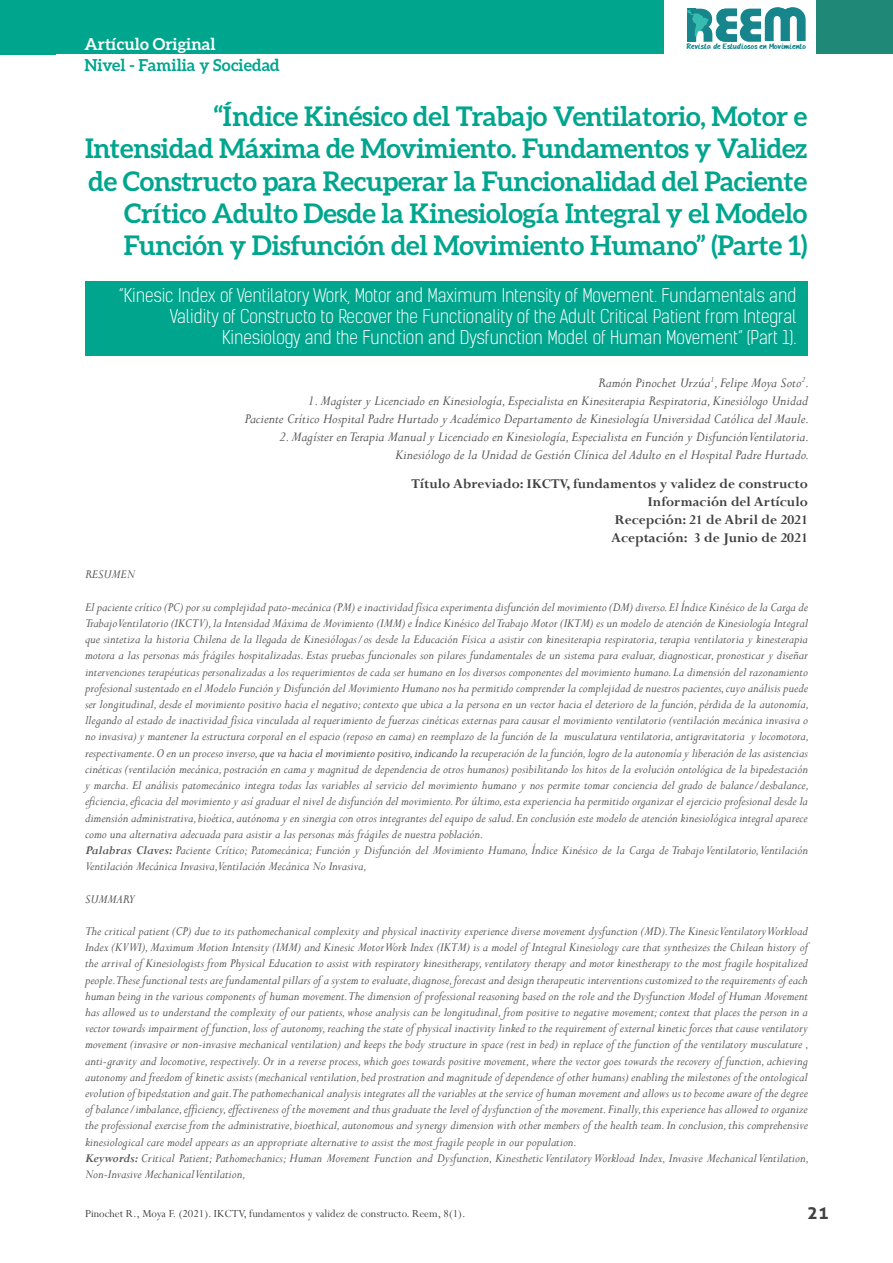
<style>
.page{position:relative;width:893px;height:1263px;background:#fff}
.page>*{position:absolute;margin:0;border:0;box-sizing:border-box;transform-origin:0 0}
.t1{font:700 27px/32.4px "Aleo";letter-spacing:-.01em;color:#00a58e;text-align:right}
.t2{font:18px/21px "Kelson Sans Light RU";color:#fff;text-align:right}
.t3{font:700 18px "Aller";color:#414042}
.t4{font:700 16.5px "Aleo";color:#00a58e}
.t5{font:700 16.5px "Aleo";color:#fff}
.t6{font:italic 15px/18px "Perpetua";color:#565659;text-align:right}
.t7{font:700 15px/18px "Perpetua";color:#414042;text-align:right}
.t8{font:italic 13.5px/16.2px "Perpetua";color:#565659}
.t9{font:12px "Perpetua";color:#414042}
.t10{font:8.1px "HANDYHANDY";color:#16858c}
.s1{color:#414042}
.s2{font-weight:700}
</style>
<div class="page">
<div style="left:816px;top:0;width:77px;height:54px;background:#208877"></div>
<div style="left:0;top:0;width:664px;height:54px;background:#00a58e"></div>
<svg style="left:687px;top:7px;width:119px;height:35px"></svg>
<div style="left:85px;top:281px;width:723px;height:75px;background:#00a58e"></div>
<p class="t5" style="left:84px;top:35px;width:133px">Artículo Original</p>
<p class="t4" style="left:84px;top:56px;width:197px">Nivel - Familia y Sociedad</p>
<p class="t10" style="left:686px;top:42px;width:121px">Revista de Estudiosos en Movimiento</p>
<p class="t1" style="left:85px;top:99px;width:724px">“Índice Kinésico del Trabajo Ventilatorio, Motor e Intensidad Máxima de Movimiento. Fundamentos y Validez de Constructo para Recuperar la Funcionalidad del Paciente Crítico Adulto Desde la Kinesiología Integral y el Modelo Función y Disfunción del Movimiento Humano” (Parte 1)</p>
<p class="t2" style="left:119px;top:285px;width:679px">“Kinesic Index of Ventilatory Work, Motor and Maximum Intensity of Movement. Fundamentals and<br>Validity of Constructo to Recover the Functionality of the Adult Critical Patient from Integral<br>Kinesiology and the Function and Dysfunction Model of Human Movement” (Part 1).</p>
<p class="t6" style="left:598px;top:373px;width:213px">Ramón Pinochet Urzúa<sup>1</sup>, Felipe Moya Soto<sup>2</sup>.</p>
<p class="t6" style="left:245px;top:391px;width:566px">1. Magíster y Licenciado en Kinesiología, Especialista en Kinesiterapia Respiratoria, Kinesiólogo Unidad<br>Paciente Crítico Hospital Padre Hurtado y Académico Departamento de Kinesiología Universidad Católica del Maule.</p>
<p class="t6" style="left:279px;top:427px;width:532px">2. Magíster en Terapia Manual y Licenciado en Kinesiología, Especialista en Función y Disfunción Ventilatoria.<br>Kinesiólogo de la Unidad de Gestión Clínica del Adulto en el Hospital Padre Hurtado.</p>
<p class="t7" style="left:411px;top:474px;width:398px">Título Abreviado: IKCTV, fundamentos y validez de constructo Información del Artículo<br>Recepción: 21 de Abril de 2021<br>Aceptación: 3 de Junio de 2021</p>
<p class="t8" style="left:85px;top:566px;width:51px">RESUMEN</p>
<p class="t8" style="left:85px;top:598px;width:726px">El paciente crítico (PC) por su complejidad pato-mecánica (PM) e inactividad física experimenta disfunción del movimiento (DM) diverso. El Índice Kinésico de la Carga de Trabajo Ventilatorio (IKCTV), la Intensidad Máxima de Movimiento (IMM) e Índice Kinésico del Trabajo Motor (IKTM) es un modelo de atención de Kinesiología Integral que sintetiza la historia Chilena de la llegada de Kinesiólogas/os desde la Educación Física a asistir con kinesiterapia respiratoria, terapia ventilatoria y kinesterapia motora a las personas más frágiles hospitalizadas. Estas pruebas funcionales son pilares fundamentales de un sistema para evaluar, diagnosticar, pronosticar y diseñar intervenciones terapéuticas personalizadas a los requerimientos de cada ser humano en los diversos componentes del movimiento humano. La dimensión del razonamiento profesional sustentado en el Modelo Función y Disfunción del Movimiento Humano nos ha permitido comprender la complejidad de nuestros pacientes, cuyo análisis puede ser longitudinal, desde el movimiento positivo hacia el negativo; contexto que ubica a la persona en un vector hacia el deterioro de la función, pérdida de la autonomía, llegando al estado de inactividad física vinculada al requerimiento de fuerzas cinéticas externas para causar el movimiento ventilatorio (ventilación mecánica invasiva o no invasiva) y mantener la estructura corporal en el espacio (reposo en cama) en reemplazo de la función de la musculatura ventilatoria, antigravitatoria y locomotora, respectivamente. O en un proceso inverso, <span class="s1">que va hacia el movimiento positivo, indicando la</span> recuperación de la función, logro de la autonomía y liberación de las asistencias cinéticas (ventilación mecánica, postración en cama y magnitud de dependencia de otros humanos) posibilitando los hitos de la evolución ontológica de la bipedestación y marcha. El análisis patomecánico integra todas las variables al servicio del movimiento humano y nos permite tomar conciencia del grado de balance/desbalance, eficiencia, eficacia del movimiento y así graduar el nivel de disfunción del movimiento. Por último, esta experiencia ha permitido organizar el ejercicio profesional desde la dimensión administrativa, bioética, autónoma y en sinergia con otros integrantes del equipo de salud. En conclusión este modelo de atención kinesiológica integral aparece como una alternativa adecuada para asistir a las personas más frágiles de nuestra población.<br><span class="s2">Palabras Claves:</span> Paciente Crítico; Patomecánica; Función y Disfunción del Movimiento Humano, Índice Kinésico de la Carga de Trabajo Ventilatorio,Ventilación Ventilación Mecánica Invasiva,Ventilación Mecánica No Invasiva,</p>
<p class="t8" style="left:85px;top:890px;width:51px">SUMMARY</p>
<p class="t8" style="left:85px;top:922px;width:726px">The critical patient (CP) due to its pathomechanical complexity and physical inactivity experience diverse movement dysfunction (MD).The Kinesic Ventilatory Workload Index (KVWI), Maximum Motion Intensity (IMM) and Kinesic Motor Work Index (IKTM) is a model of Integral Kinesiology care that synthesizes the Chilean history of the arrival of Kinesiologists from Physical Education to assist with respiratory kinesitherapy, ventilatory therapy and motor kinestherapy to the most fragile hospitalized people.These functional tests are fundamental pillars of a system to evaluate, diagnose, forecast and design therapeutic interventions customized to the requirements of each human being in the various components of human movement.The dimension of professional reasoning based on the role and the Dysfunction Model of Human Movement has allowed us to understand the complexity of our patients, whose analysis can be longitudinal, from positive to negative movement; context that places the person in a vector towards impairment of function, loss of autonomy, reaching the state of physical inactivity linked to the requirement of external kinetic forces that cause ventilatory movement (invasive or non-invasive mechanical ventilation) and keeps the body structure in space (rest in bed) in replace of the function of the ventilatory musculature , anti-gravity and locomotive, respectively. Or in a reverse process, which goes towards positive movement, where the vector goes towards the recovery of function, achieving autonomy and freedom of kinetic assists (mechanical ventilation, bed prostration and magnitude of dependence of other humans) enabling the milestones of the ontological evolution of bipedstation and gait.The pathomechanical analysis integrates all the variables at the service of human movement and allows us to become aware of the degree of balance/imbalance, efficiency, effectiveness of the movement and thus graduate the level of dysfunction of the movement. Finally, this experience has allowed to organize the professional exercise from the administrative, bioethical, autonomous and synergy dimension with other members of the health team. In conclusion, this comprehensive kinesiological care model appears as an appropriate alternative to assist the most fragile people in our population.<br><span class="s2">Keywords:</span> Critical Patient; Pathomechanics; Human Movement Function and Dysfunction, Kinesthetic Ventilatory Workload Index, Invasive Mechanical Ventilation, Non-Invasive Mechanical Ventilation,</p>
<p class="t9" style="left:85px;top:1206px;width:382px">Pinochet R., Moya F. (2021). IKCTV, fundamentos y validez de constructo. Reem, 8(1).</p>
<h2 class="t3" style="left:807px;top:1201px;width:23px">21</h2>
</div>
